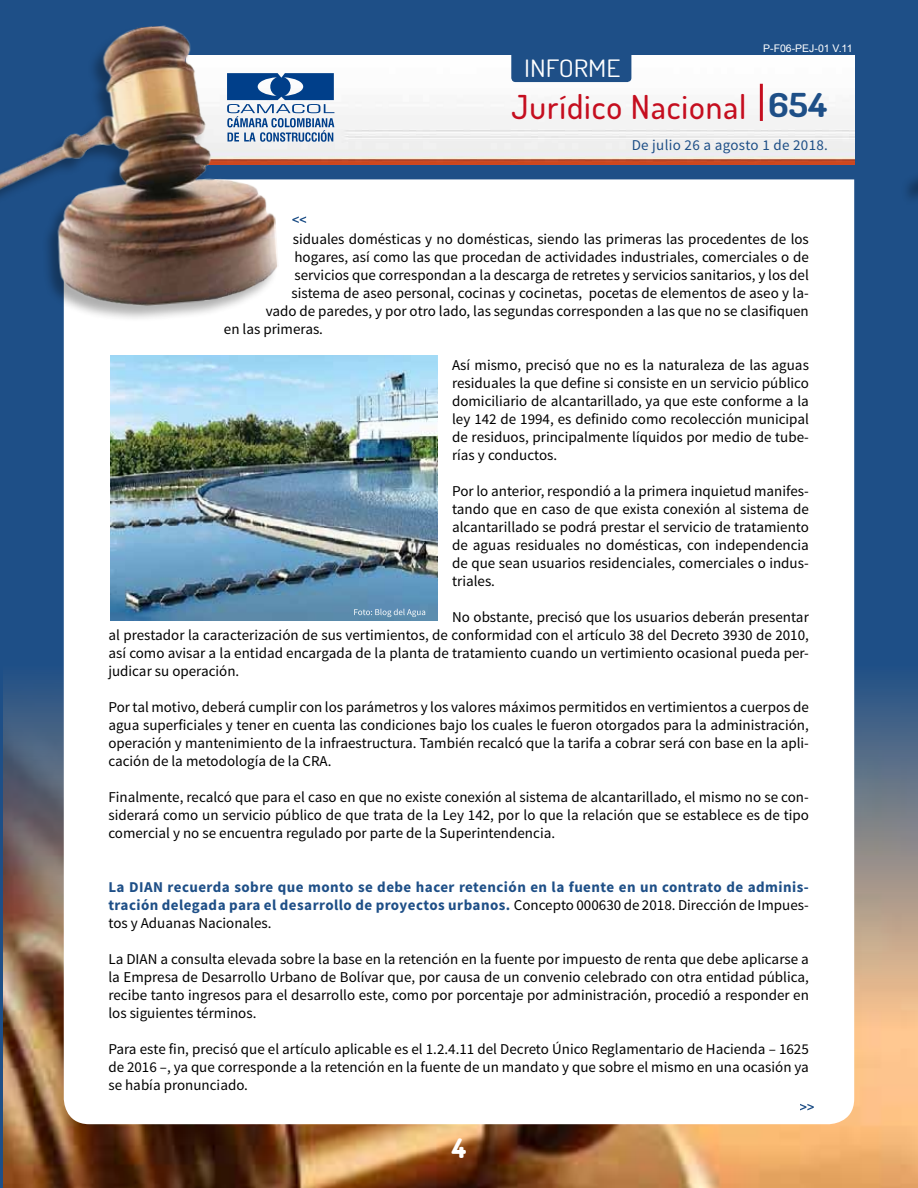
<style>
.page{position:relative;width:918px;height:1188px;background:#1e4f87}
.page>*{position:absolute;margin:0;border:0;box-sizing:border-box;transform-origin:0 0}
.t1{font:500 33px "Dosis";letter-spacing:.03em;color:#c50e1f}
.t2{font:800 27px "Dosis";color:#fff}
.t3{font:24px "Dosis";color:#fff;scale:1.14 1}
.t4{font:15px/18px "Source Sans Pro";color:#000;text-align:justify}
.t5{font:700 15px/18px "Source Sans Pro";letter-spacing:.03em;color:#1e4f87;text-align:justify}
.t6{font:15px "Source Sans Pro";letter-spacing:.02em;color:#1e4f87}
.t7{font:10.5px "Arial";color:#fff}
.s1{font-weight:700;color:#1e4f87}
.s2{font-weight:400;color:#000}
</style>
<div class="page">
<img style="left:4px;top:665px;width:914px;height:523px">
<div style="left:64px;top:179px;width:790px;height:945px;background:#fff"></div>
<img style="left:281px;top:55px;width:573px;height:109px">
<div style="left:511px;top:37px;width:120px;height:45px;background:#1e4f87;border-radius:4px"></div>
<hr style="left:760px;top:84px;width:3px;height:37px;background:#c50e1f">
<div style="left:0;top:26px;width:278px;height:297px;background:#000;opacity:.32"></div>
<img style="left:0;top:25px;width:281px;height:291px">
<svg style="left:227px;top:73px;width:107px;height:69px;background:#7898be"></svg>
<svg style="left:292px;top:216px;width:14px;height:7px"></svg>
<img style="left:111px;top:356px;width:326px;height:265px">
<svg style="left:800px;top:1104px;width:14px;height:6px"></svg>
<svg style="left:354px;top:609px;width:71px;height:8px"></svg>
<h3 class="t3" style="left:524px;top:53px;width:86px">INFORME</h3>
<p class="t7" style="left:763px;top:42px;width:91px">P-F06-PEJ-01 V.11</p>
<h1 class="t1" style="left:512px;top:85px;width:317px">Jurídico Nacional <span class="s1">654</span></h1>
<p class="t6" style="left:632px;top:136px;width:198px">De julio 26 a agosto 1 de 2018.</p>
<p class="t4" style="left:293px;top:231px;width:517px">siduales domésticas y no domésticas, siendo las primeras las procedentes de los</p>
<p class="t4" style="left:294px;top:249px;width:516px">hogares, así como las que procedan de actividades industriales, comerciales o de</p>
<p class="t4" style="left:294px;top:267px;width:516px">servicios que correspondan a la descarga de retretes y servicios sanitarios, y los del</p>
<p class="t4" style="left:291px;top:285px;width:519px">sistema de aseo personal, cocinas y cocinetas, pocetas de elementos de aseo y la-</p>
<p class="t4" style="left:266px;top:303px;width:544px">vado de paredes, y por otro lado, las segundas corresponden a las que no se clasifiquen</p>
<p class="t4" style="left:224px;top:321px;width:101px">en las primeras.</p>
<p class="t4" style="left:452px;top:357px;width:358px">Así mismo, precisó que no es la naturaleza de las aguas residuales la que define si consiste en un servicio público domiciliario de alcantarillado, ya que este conforme a la ley 142 de 1994, es definido como recolección municipal de residuos, principalmente líquidos por medio de tube&shy;rías y conductos.</p>
<p class="t4" style="left:452px;top:483px;width:358px">Por lo anterior, respondió a la primera inquietud manifes&shy;tando que en caso de que exista conexión al sistema de alcantarillado se podrá prestar el servicio de tratamiento de aguas residuales no domésticas, con independencia de que sean usuarios residenciales, comerciales o indus&shy;triales.</p>
<p class="t4" style="left:108px;top:609px;width:702px;text-indent:344px">No obstante, precisó que los usuarios deberán presentar al prestador la caracterización de sus vertimientos, de conformidad con el artículo 38 del Decreto 3930 de 2010, así como avisar a la entidad encargada de la planta de tratamiento cuando un vertimiento ocasional pueda per&shy;judicar su operación.</p>
<p class="t4" style="left:108px;top:699px;width:702px">Por tal motivo, deberá cumplir con los parámetros y los valores máximos permitidos en vertimientos a cuerpos de agua superficiales y tener en cuenta las condiciones bajo los cuales le fueron otorgados para la administración, operación y mantenimiento de la infraestructura. También recalcó que la tarifa a cobrar será con base en la apli&shy;cación de la metodología de la CRA.</p>
<p class="t4" style="left:108px;top:789px;width:702px">Finalmente, recalcó que para el caso en que no existe conexión al sistema de alcantarillado, el mismo no se con&shy;siderará como un servicio público de que trata de la Ley 142, por lo que la relación que se establece es de tipo comercial y no se encuentra regulado por parte de la Superintendencia.</p>
<p class="t5" style="left:108px;top:879px;width:702px">La DIAN recuerda sobre que monto se debe hacer retención en la fuente en un contrato de adminis&shy;tración delegada para el desarrollo de proyectos urbanos. <span class="s2">Concepto 000630 de 2018. Dirección de Impues&shy;tos y Aduanas Nacionales.</span></p>
<p class="t4" style="left:108px;top:951px;width:702px">La DIAN a consulta elevada sobre la base en la retención en la fuente por impuesto de renta que debe aplicarse a la Empresa de Desarrollo Urbano de Bolívar que, por causa de un convenio celebrado con otra entidad pública, recibe tanto ingresos para el desarrollo este, como por porcentaje por administración, procedió a responder en los siguientes términos.</p>
<p class="t4" style="left:108px;top:1041px;width:702px">Para este fin, precisó que el artículo aplicable es el 1.2.4.11 del Decreto Único Reglamentario de Hacienda – 1625 de 2016 –, ya que corresponde a la retención en la fuente de un mandato y que sobre el mismo en una ocasión ya se había pronunciado.</p>
<h2 class="t2" style="left:452px;top:1131px;width:16px">4</h2>
</div>
